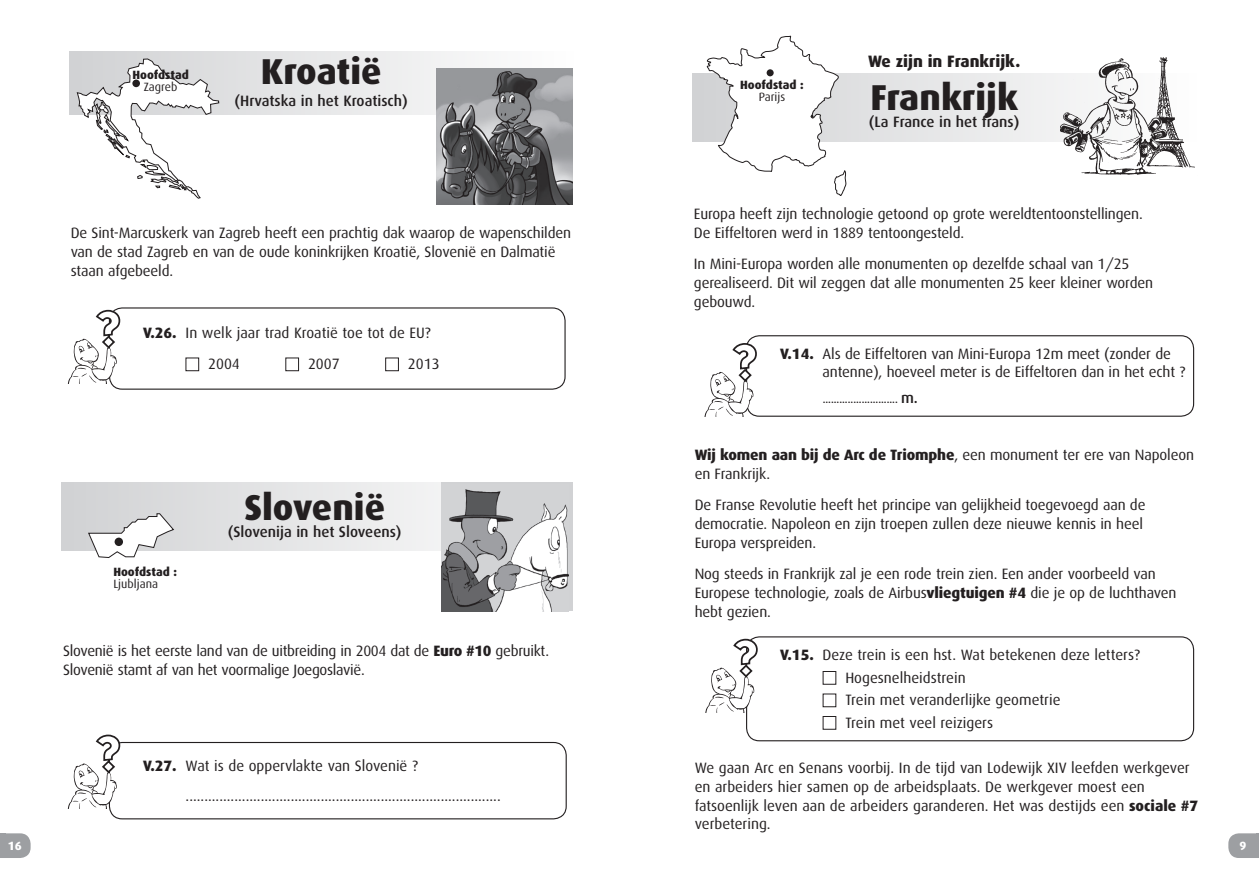
<style>
.page{position:relative;width:1259px;height:893px;background:#fff}
.page>*{position:absolute;margin:0;border:0;box-sizing:border-box;transform-origin:0 0}
.t1{font:800 36px "Dax";color:#231f20}
.t2{font:800 16.5px "Dax";color:#231f20}
.t3{font:15px/18.8px "Dax";letter-spacing:-.01em;color:#231f20}
.t4{font:500 15px "Dax";color:#231f20}
.t5{font:800 12px "Dax";color:#231f20}
.t6{font:12px "Dax";color:#231f20}
.t7{font:800 12px "Dax";color:#fff}
.t8{font:500 10.5px "Dax";color:#231f20}
.s1{font-weight:800}
.s2{font-size:15px}
</style>
<div class="page">
<svg style="left:5px;top:833px;width:26px;height:25px"></svg>
<div style="left:0;top:833px;width:5px;height:25px;background:#9d9fa2"></div>
<div style="left:109px;top:742px;width:458px;height:77px;border:1px solid #231f20;border-radius:13px"></div>
<svg style="left:68px;top:734px;width:53px;height:74px"></svg>
<svg style="left:62px;top:482px;width:379px;height:68px;background:#e3e3e4"></svg>
<svg style="left:87px;top:513px;width:88px;height:45px"></svg>
<div style="left:441px;top:482px;width:132px;height:129px;background:#d1d2d4"></div>
<img style="left:441px;top:489px;width:127px;height:122px">
<div style="left:115px;top:538px;width:8px;height:8px;background:#231f20;border-radius:50%"></div>
<div style="left:69px;top:51px;width:504px;height:64px;background:linear-gradient(to right,#d0d1d3,#fefefe)"></div>
<svg style="left:76px;top:58px;width:144px;height:141px"></svg>
<img style="left:436px;top:69px;width:136px;height:135px">
<div style="left:186px;top:358px;width:13px;height:13px;border:1px solid #231f20"></div>
<div style="left:285px;top:358px;width:14px;height:13px;border:1px solid #231f20"></div>
<div style="left:385px;top:358px;width:14px;height:13px;border:1px solid #231f20"></div>
<div style="left:109px;top:307px;width:456px;height:83px;border:1px solid #231f20;border-radius:13px"></div>
<div style="left:132px;top:80px;width:8px;height:7px;background:#231f20;border-radius:50%"></div>
<svg style="left:68px;top:309px;width:53px;height:75px"></svg>
<svg style="left:1228px;top:833px;width:28px;height:25px"></svg>
<hr style="left:1256px;top:833px;width:3px;height:25px;background:#9d9fa2">
<div style="left:692px;top:74px;width:504px;height:68px;background:#e7e8e9"></div>
<svg style="left:706px;top:35px;width:141px;height:161px"></svg>
<div style="left:766px;top:69px;width:7px;height:7px;background:#231f20;border-radius:50%"></div>
<img style="left:1060px;top:57px;width:136px;height:118px">
<div style="left:746px;top:335px;width:448px;height:82px;border:1px solid #231f20;border-radius:13px"></div>
<svg style="left:704px;top:342px;width:54px;height:75px"></svg>
<div style="left:822px;top:671px;width:14px;height:14px;border:1px solid #231f20"></div>
<div style="left:822px;top:694px;width:14px;height:13px;border:1px solid #231f20"></div>
<div style="left:822px;top:716px;width:14px;height:14px;border:1px solid #231f20"></div>
<div style="left:746px;top:636px;width:448px;height:105px;border:1px solid #231f20;border-radius:13px"></div>
<svg style="left:705px;top:638px;width:53px;height:75px"></svg>
<p class="t5" style="left:132px;top:67px;width:58px">Hoofdstad</p>
<p class="t6" style="left:144px;top:80px;width:35px">Zagreb</p>
<h1 class="t1" style="left:261px;top:51px;width:122px">Kroatië</h1>
<p class="t4" style="left:234px;top:92px;width:175px">(Hrvatska in het Kroatisch)</p>
<p class="t3" style="left:71px;top:224px;width:502px">De Sint-Marcuskerk van Zagreb heeft een prachtig dak waarop de wapenschilden van de stad Zagreb en van de oude koninkrijken Kroatië, Slovenië en Dalmatië staan afgebeeld.</p>
<p class="t3" style="left:208px;top:318px;width:224px;line-height:31px;text-indent:-65px"><span class="s1">V.26.</span> In welk jaar trad Kroatië toe tot de EU?<br>2004</p>
<p class="t3" style="left:308px;top:355px;width:33px">2007</p>
<p class="t3" style="left:408px;top:355px;width:33px">2013</p>
<p class="t7" style="left:8px;top:839px;width:15px">16</p>
<p class="t5" style="left:113px;top:565px;width:65px">Hoofdstad :</p>
<p class="t6" style="left:113px;top:578px;width:46px">Ljubljana</p>
<h1 class="t1" style="left:244px;top:486px;width:142px">Slovenië</h1>
<p class="t4" style="left:228px;top:523px;width:175px">(Slovenija in het Sloveens)</p>
<p class="t3" style="left:63px;top:642px;width:487px">Slovenië is het eerste land van de uitbreiding in 2004 dat de <span class="s1">Euro #10</span> gebruikt.<br>Slovenië stamt af van het voormalige Joegoslavië.</p>
<p class="t3" style="left:186px;top:751px;width:316px;line-height:30px;text-indent:-43px"><span class="s1">V.27.</span> Wat is de oppervlakte van Slovenië ? ....................................................................................</p>
<p class="t5" style="left:740px;top:78px;width:65px">Hoofdstad :</p>
<p class="t6" style="left:758px;top:90px;width:28px">Parijs</p>
<p class="t2" style="left:868px;top:52px;width:154px">We zijn in Frankrijk.</p>
<h1 class="t1" style="left:870px;top:77px;width:149px">Frankrijk</h1>
<p class="t4" style="left:869px;top:114px;width:152px">(La France in het frans)</p>
<p class="t3" style="left:694px;top:204px;width:450px">Europa heeft zijn technologie getoond op grote wereldtentoonstellingen.<br>De Eiffeltoren werd in 1889 tentoongesteld.</p>
<p class="t3" style="left:694px;top:255px;width:461px">In Mini-Europa worden alle monumenten op dezelfde schaal van 1/25 gerealiseerd. Dit wil zeggen dat alle monumenten 25 keer kleiner worden gebouwd.</p>
<p class="t3" style="left:822px;top:345px;width:364px;line-height:18px;text-indent:-42px"><span class="s1">V.14.</span> Als de Eiffeltoren van Mini-Europa 12m meet (zonder de antenne), hoeveel meter is de Eiffeltoren dan in het echt ?</p>
<p class="t8" style="left:822px;top:394px;width:97px">........................... <span class="s2">m.</span></p>
<p class="t3" style="left:694px;top:445px;width:501px"><span class="s1">Wij komen aan bij de Arc de Triomphe</span>, een monument ter ere van Napoleon en Frankrijk.</p>
<p class="t3" style="left:694px;top:496px;width:452px">De Franse Revolutie heeft het principe van gelijkheid toegevoegd aan de democratie. Napoleon en zijn troepen zullen deze nieuwe kennis in heel<br>Europa verspreiden.</p>
<p class="t3" style="left:694px;top:565px;width:483px">Nog steeds in Frankrijk zal je een rode trein zien. Een ander voorbeeld van<br>Europese technologie, zoals de Airbus<span class="s1">vliegtuigen #4</span> die je op de luchthaven hebt gezien.</p>
<p class="t3" style="left:845px;top:644px;width:296px;line-height:22.5px;text-indent:-65px"><span class="s1">V.15.</span> Deze trein is een hst. Wat betekenen deze letters?<br>Hogesnelheidstrein<br>Trein met veranderlijke geometrie<br>Trein met veel reizigers</p>
<p class="t3" style="left:694px;top:759px;width:505px">We gaan Arc en Senans voorbij. In de tijd van Lodewijk XIV leefden werkgever en arbeiders hier samen op de arbeidsplaats. De werkgever moest een fatsoenlijk leven aan de arbeiders garanderen. Het was destijds een <span class="s1">sociale #7 </span>verbetering.</p>
<p class="t7" style="left:1239px;top:839px;width:8px">9</p>
</div>
